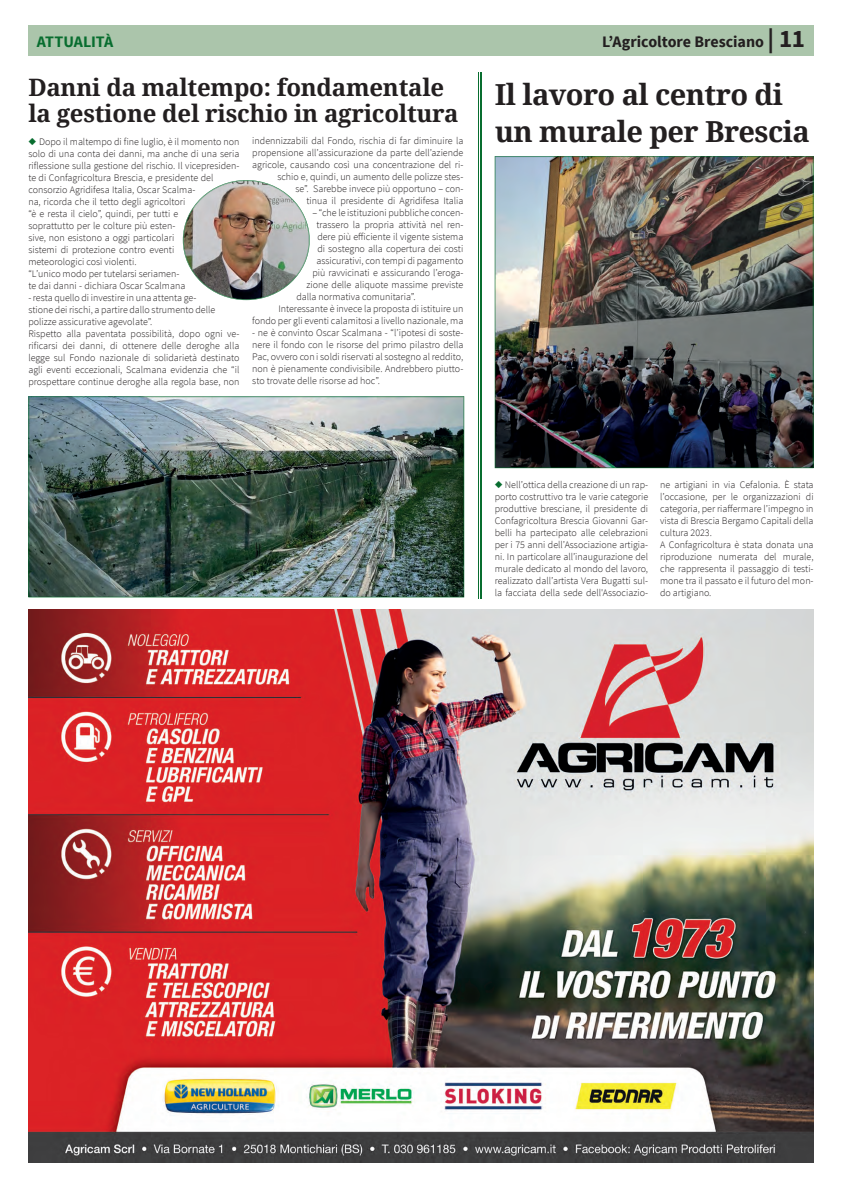
<style>
.page{position:relative;width:842px;height:1191px;background:#fff}
.page>*{position:absolute;margin:0;border:0;box-sizing:border-box;transform-origin:0 0}
.t1{font:700 29px/37.6px "Noto Serif";letter-spacing:-.02em;color:#231f20}
.t2{font:700 24px/26px "Noto Serif";letter-spacing:-.01em;color:#231f20}
.t3{font:700 16px "Source Sans Pro";letter-spacing:-.005em;color:#231f20}
.t4{font:700 16px "Source Sans Pro";letter-spacing:-.01em;color:#086d2f}
.t5{font:300 10px/12px "Source Sans Pro";color:#231f20}
.s1{font-size:25px}
.s2{color:#086d2f}
</style>
<div class="page">
<div style="left:28px;top:26px;width:786px;height:30px;background:#abc5ab"></div>
<img style="left:495px;top:157px;width:318px;height:310px">
<img style="left:29px;top:397px;width:434px;height:199px">
<img style="left:28px;top:609px;width:786px;height:553px">
<hr style="left:480px;top:72px;width:1px;height:526px;background:#086d2f">
<hr style="left:478px;top:72px;width:1px;height:526px;background:#086d2f">
<img style="left:183px;top:180px;width:127px;height:120px">
<h3 class="t4" style="left:37px;top:32px;width:78px">ATTUALITÀ</h3>
<h3 class="t3" style="left:602px;top:32px;width:205px">L’Agricoltore Bresciano <span class="s1">| 11</span></h3>
<h1 class="t1" style="left:495px;top:74px;width:317px">Il lavoro al centro di un murale per Brescia</h1>
<h2 class="t2" style="left:28px;top:74px;width:432px">Danni da maltempo: fondamentale la gestione del rischio in agricoltura</h2>
<p class="t5" style="left:28px;top:135px;width:213px"><span class="s2">◆</span> Dopo il maltempo di fine luglio, è il momento non solo di una conta dei danni, ma anche di una seria riflessione sulla gestione del rischio. Il vicepresiden&shy;te di Confagricoltura Brescia, e presidente del consorzio Agridifesa Italia, Oscar Scalma-<br>na, ricorda che il tetto degli agricoltori<br>“è e resta il cielo”, quindi, per tutti e<br>soprattutto per le colture più esten-<br>sive, non esistono a oggi particolari<br>sistemi di protezione contro eventi<br>meteorologici così violenti.<br>“L’unico modo per tutelarsi seriamen-<br>te dai danni - dichiara Oscar Scalmana</p>
<p class="t5" style="left:28px;top:291px;width:213px">- resta quello di investire in una attenta ge-<br>stione dei rischi, a partire dallo strumento delle polizze assicurative agevolate”.<br>Rispetto alla paventata possibilità, dopo ogni ve&shy;rificarsi dei danni, di ottenere delle deroghe alla legge sul Fondo nazionale di solidarietà destinato agli eventi eccezionali, Scalmana evidenzia che “il prospettare continue deroghe alla regola base, non</p>
<p class="t5" style="left:252px;top:134px;width:213px;text-align:right">indennizzabili dal Fondo, rischia di far diminuire la propensione all’assicurazione da parte dell’aziende agricole, causando così una concentrazione del ri&shy;schio e, quindi, un aumento delle polizze stes-<br>se”. Sarebbe invece più opportuno – con-<br>tinua il presidente di Agridifesa Italia</p>
<p class="t5" style="left:312px;top:206px;width:153px">– “che le istituzioni pubbliche concen-</p>
<p class="t5" style="left:316px;top:218px;width:149px">trassero la propria attività nel ren-</p>
<p class="t5" style="left:317px;top:230px;width:147px">dere più efficiente il vigente sistema</p>
<p class="t5" style="left:317px;top:242px;width:148px">di sostegno alla copertura dei costi</p>
<p class="t5" style="left:316px;top:254px;width:148px">assicurativi, con tempi di pagamento</p>
<p class="t5" style="left:312px;top:266px;width:153px">più ravvicinati e assicurando l’eroga-</p>
<p class="t5" style="left:306px;top:278px;width:159px">zione delle aliquote massime previste</p>
<p class="t5" style="left:296px;top:290px;width:121px">dalla normativa comunitaria”.</p>
<p class="t5" style="left:278px;top:302px;width:186px">Interessante è invece la proposta di istituire un</p>
<p class="t5" style="left:252px;top:314px;width:213px">fondo per gli eventi calamitosi a livello nazionale, ma</p>
<p class="t5" style="left:252px;top:326px;width:213px;text-align:justify">- ne è convinto Oscar Scalmana - “l’ipotesi di soste&shy;nere il fondo con le risorse del primo pilastro della Pac, ovvero con i soldi riservati al sostegno al reddito, non è pienamente condivisibile. Andrebbero piutto&shy;sto trovate delle risorse ad hoc”.</p>
<p class="t5" style="left:495px;top:479px;width:155px;text-align:justify"><span class="s2">◆</span> Nell’ottica della creazione di un rap&shy;porto costruttivo tra le varie categorie produttive bresciane, il presidente di Confagricoltura Brescia Giovanni Gar&shy;belli ha partecipato alle celebrazioni per i 75 anni dell’Associazione artigia&shy;ni. In particolare all’inaugurazione del murale dedicato al mondo del lavoro, realizzato dall’artista Vera Bugatti sul&shy;la facciata della sede dell'Associazio-</p>
<p class="t5" style="left:660px;top:478px;width:155px">ne artigiani in via Cefalonia. È stata l’occasione, per le organizzazioni di categoria, per riaffermare l’impegno in vista di Brescia Bergamo Capitali della cultura 2023.<br>A Confagricoltura è stata donata una riproduzione numerata del murale, che rappresenta il passaggio di testi&shy;mone tra il passato e il futuro del mon&shy;do artigiano.</p>
</div>
